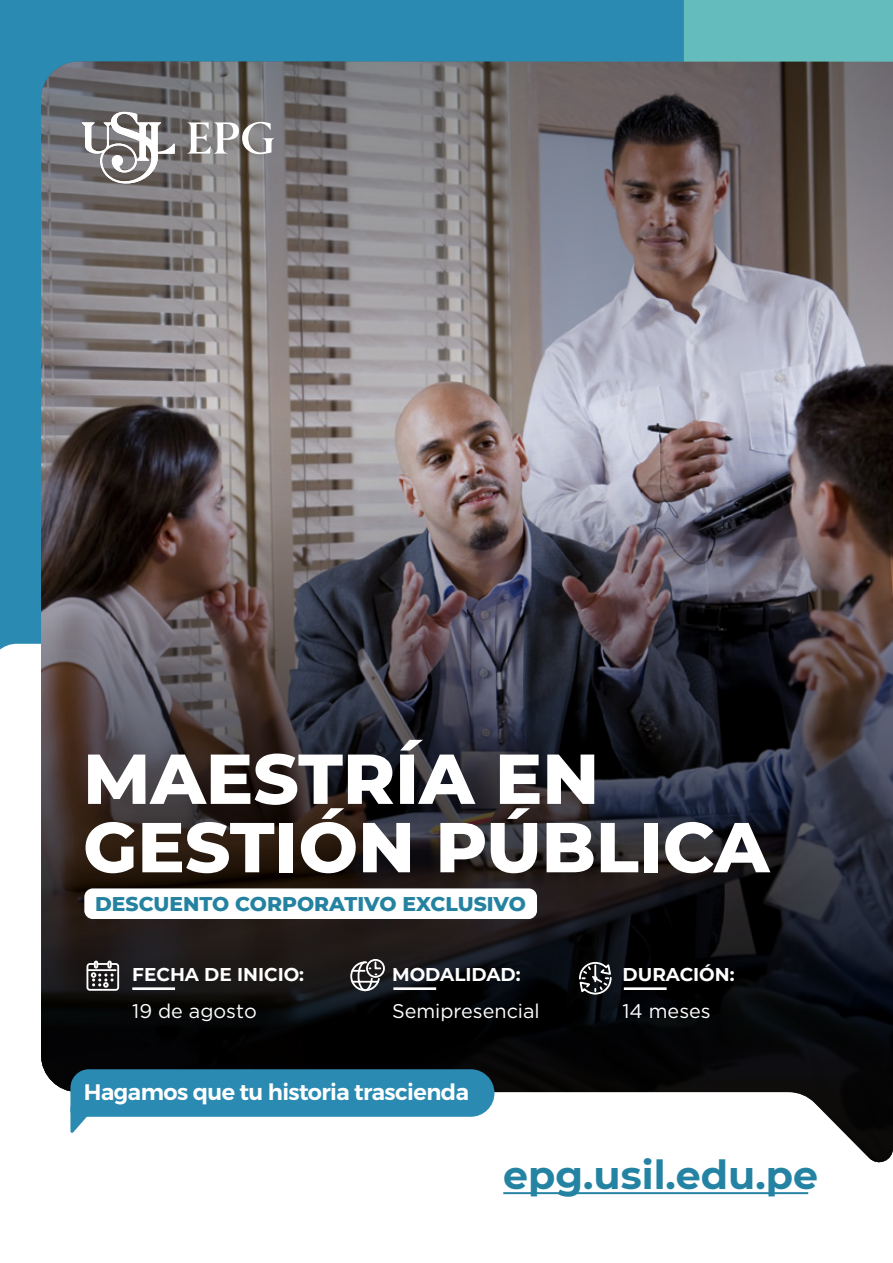
<style>
.page{position:relative;width:893px;height:1263px;background:#fff}
.page>*{position:absolute;margin:0;border:0;box-sizing:border-box;transform-origin:0 0}
.t1{font:800 70.5px/68.4px "Montserrat";color:#fff}
.t2{font:700 39.6px "Montserrat";color:#2483a3}
.t3{font:600 22.5px "Montserrat";letter-spacing:-.025em;color:#fff}
.t4{font:800 20.25px "Montserrat";color:#2482a0}
.t5{font:19.8px "Gotham";color:#fff}
.t6{font:700 18.45px "Montserrat";color:#fff}
</style>
<div class="page">
<div style="left:0;top:0;width:684px;height:650px;background:#2a8ab2"></div>
<svg style="left:41px;top:62px;width:804px;height:274px;background:#7a7576"></svg>
<img style="left:41px;top:336px;width:804px;height:798px">
<div style="left:84px;top:888px;width:453px;height:31px;background:#fff;border-radius:8px"></div>
<hr style="left:503px;top:1192px;width:305px;height:2px;background:#2483a3">
<svg style="left:70px;top:1069px;width:424px;height:64px"></svg>
<svg style="left:187px;top:122px;width:87px;height:32px"></svg>
<svg style="left:82px;top:112px;width:93px;height:80px"></svg>
<hr style="left:132px;top:987px;width:43px;height:3px;background:#fff">
<hr style="left:393px;top:987px;width:43px;height:3px;background:#fff">
<hr style="left:624px;top:987px;width:43px;height:3px;background:#fff">
<div style="left:87px;top:963px;width:32px;height:28px;border:2px solid #fff;border-radius:2px"></div>
<hr style="left:87px;top:969px;width:29px;height:2px;background:#fff">
<svg style="left:91px;top:960px;width:23px;height:28px"></svg>
<svg style="left:578px;top:961px;width:34px;height:34px"></svg>
<div style="left:366px;top:959px;width:19px;height:19px;border:2px solid #fff;border-radius:50%"></div>
<svg style="left:349px;top:960px;width:33px;height:32px"></svg>
<img style="left:845px;top:0;width:48px;height:1163px">
<h1 class="t1" style="left:83px;top:741px;width:688px">MAESTRÍA EN<br>GESTIÓN PÚBLICA</h1>
<p class="t4" style="left:95px;top:889px;width:432px">DESCUENTO CORPORATIVO EXCLUSIVO</p>
<p class="t6" style="left:132px;top:961px;width:173px">FECHA DE INICIO:</p>
<p class="t5" style="left:132px;top:998px;width:126px">19 de agosto</p>
<p class="t6" style="left:392px;top:961px;width:130px">MODALIDAD:</p>
<p class="t5" style="left:392px;top:998px;width:149px">Semipresencial</p>
<p class="t3" style="left:84px;top:1078px;width:387px">Hagamos que tu historia trascienda</p>
<p class="t6" style="left:622px;top:961px;width:114px">DURACIÓN:</p>
<p class="t5" style="left:622px;top:998px;width:90px">14 meses</p>
<h2 class="t2" style="left:503px;top:1146px;width:316px">epg.usil.edu.pe</h2>
</div>
